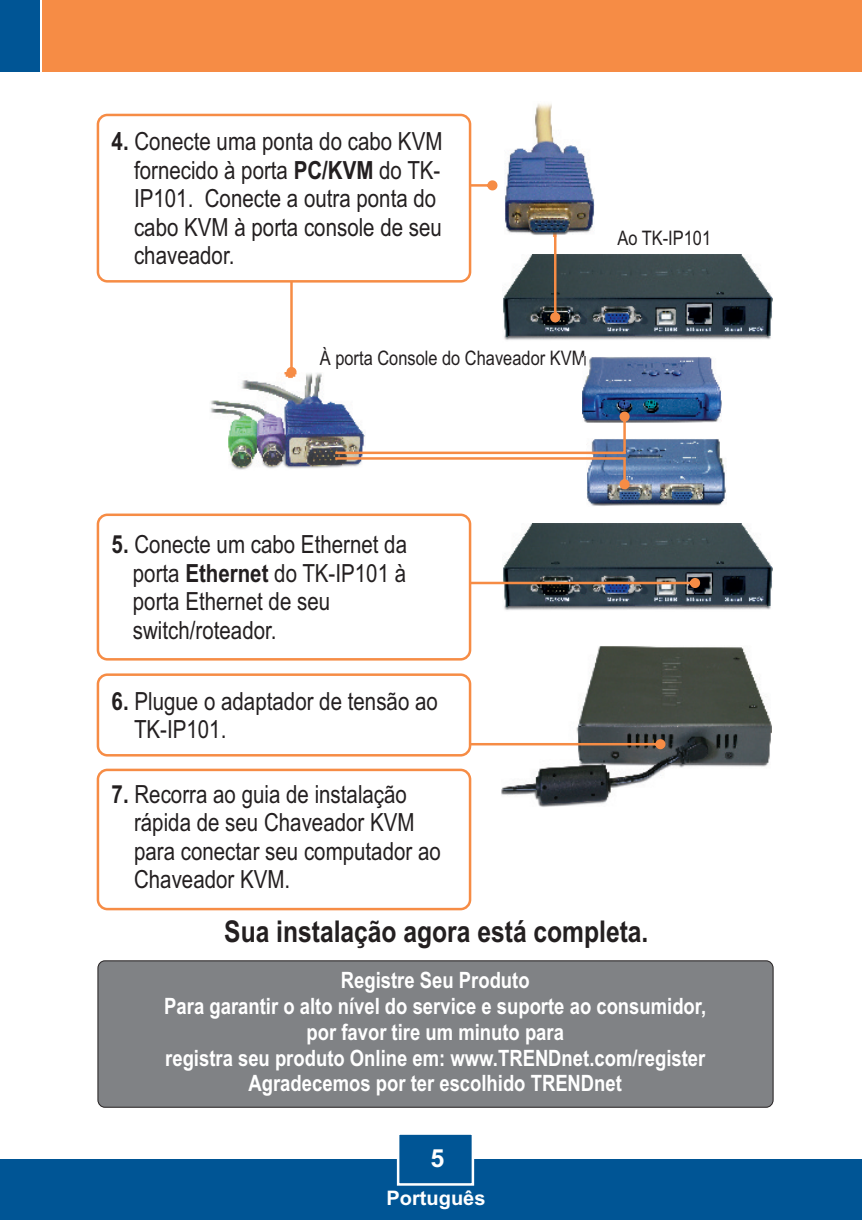
<style>
.page{position:relative;width:862px;height:1220px;background:#fff}
.page>*{position:absolute;margin:0;border:0;box-sizing:border-box;transform-origin:0 0}
.t1{font:700 30px "Arial Narrow";color:#231f20}
.t2{font:25px/28.5px "Arial Narrow";color:#231f20}
.t3{font:700 25px "Arial";color:#fff}
.t4{font:700 22.5px/25.8px "Arial Narrow";color:#fff;text-align:center}
.t5{font:20px "Arial Narrow";color:#231f20}
.t6{font:700 20px "Arial";color:#fff}
.s1{font-weight:700}
</style>
<div class="page">
<div style="left:0;top:1159px;width:861px;height:61px;background:#005595"></div>
<div style="left:42px;top:0;width:819px;height:72px;background:#f68c45"></div>
<div style="left:0;top:0;width:39px;height:72px;background:#005595"></div>
<img style="left:501px;top:646px;width:270px;height:161px">
<svg style="left:471px;top:739px;width:194px;height:10px"></svg>
<svg style="left:286px;top:282px;width:10px;height:90px"></svg>
<img style="left:503px;top:255px;width:269px;height:85px">
<svg style="left:471px;top:180px;width:26px;height:10px"></svg>
<img style="left:503px;top:523px;width:269px;height:87px">
<svg style="left:471px;top:578px;width:228px;height:10px"></svg>
<div style="left:97px;top:513px;width:374px;height:147px;background:#fff;border:3px solid #f68c45;border-radius:9px"></div>
<div style="left:97px;top:768px;width:374px;height:142px;background:#fff;border:3px solid #f68c45;border-radius:9px"></div>
<div style="left:97px;top:673px;width:374px;height:83px;background:#fff;border:3px solid #f68c45;border-radius:9px"></div>
<svg style="left:396px;top:1134px;width:79px;height:52px"></svg>
<svg style="left:550px;top:237px;width:10px;height:85px"></svg>
<img style="left:505px;top:104px;width:89px;height:133px">
<div style="left:97px;top:114px;width:374px;height:168px;background:#fff;border:3px solid #f68c45;border-radius:9px"></div>
<img style="left:210px;top:372px;width:137px;height:98px">
<img style="left:582px;top:357px;width:139px;height:66px">
<img style="left:587px;top:439px;width:139px;height:67px">
<svg style="left:335px;top:411px;width:294px;height:78px"></svg>
<div style="left:98px;top:960px;width:675px;height:147px;background:#808285;border:1px solid #231f20;border-radius:7px"></div>
<p class="t2" style="left:134px;top:130px;width:310px;text-indent:-22px"><span class="s1">4.</span> Conecte uma ponta do cabo KVM fornecido à porta <span class="s1">PC/KVM</span> do TK-<br>IP101. Conecte a outra ponta do cabo KVM à porta console de seu chaveador.</p>
<p class="t5" style="left:320px;top:351px;width:267px">À porta Console do Chaveador KVM</p>
<p class="t5" style="left:617px;top:230px;width:95px">Ao TK-IP101</p>
<p class="t2" style="left:133px;top:533px;width:275px;text-indent:-21px"><span class="s1">5.</span> Conecte um cabo Ethernet da porta <span class="s1">Ethernet</span> do TK-IP101 à porta Ethernet de seu switch/roteador.</p>
<p class="t2" style="left:134px;top:689px;width:305px;text-indent:-22px"><span class="s1">6.</span> Plugue o adaptador de tensão ao<br>TK-IP101.</p>
<p class="t2" style="left:134px;top:782px;width:308px;text-indent:-22px"><span class="s1">7.</span> Recorra ao guia de instalação rápida de seu Chaveador KVM para conectar seu computador ao<br>Chaveador KVM.</p>
<p class="t1" style="left:224px;top:920px;width:425px">Sua instalação agora está completa.</p>
<p class="t4" style="left:164px;top:969px;width:543px">Registre Seu Produto<br>Para garantir o alto nível do service e suporte ao consumidor, por favor tire um minuto para<br>registra seu produto Online em: www.TRENDnet.com/register Agradecemos por ter escolhido TRENDnet</p>
<p class="t3" style="left:430px;top:1149px;width:15px">5</p>
<p class="t6" style="left:386px;top:1190px;width:100px">Português</p>
</div>
